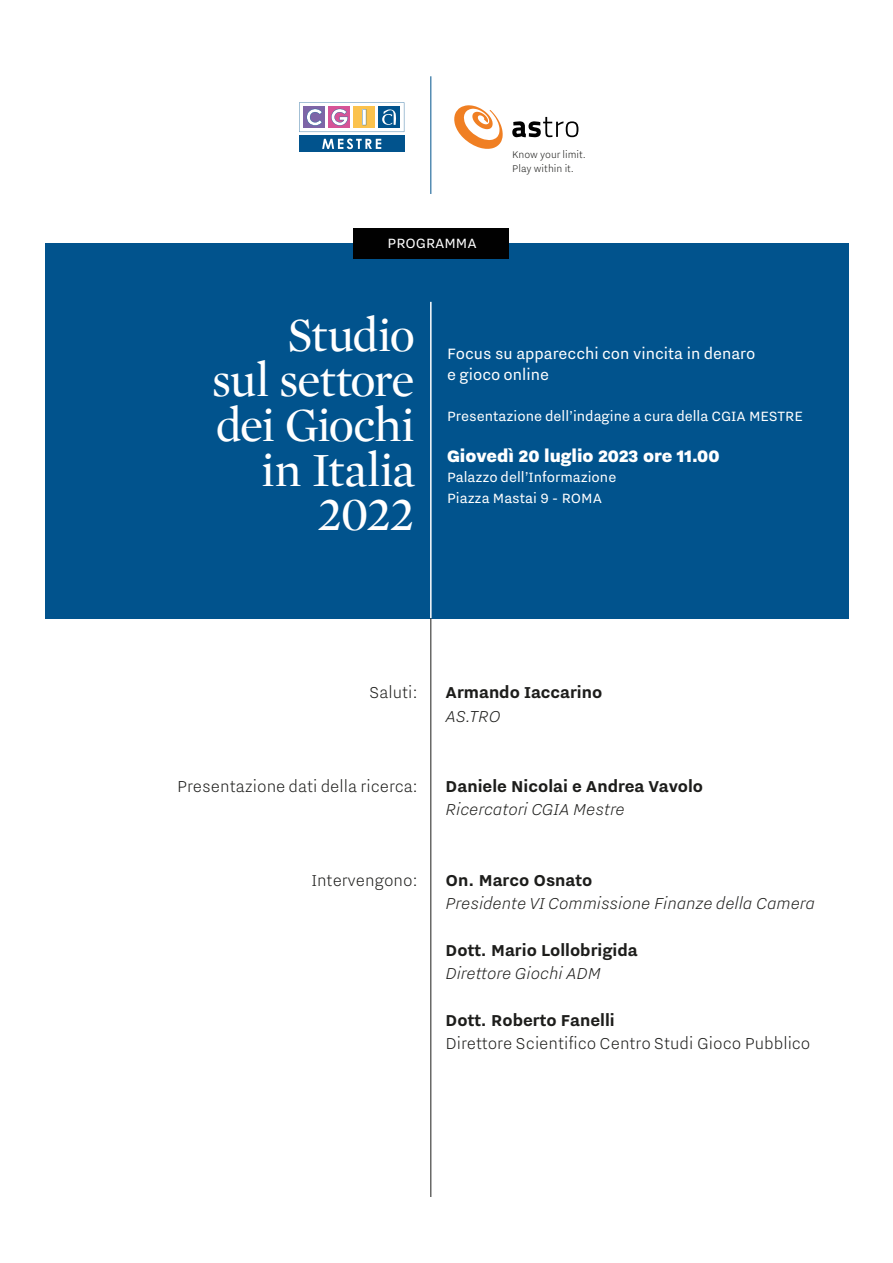
<style>
.page{position:relative;width:893px;height:1263px;background:#fff}
.page>*{position:absolute;margin:0;border:0;box-sizing:border-box;transform-origin:0 0}
.t1{font:48.6px/44.7px "Mercury Display";letter-spacing:-.025em;color:#fff;text-align:right}
.t2{font:900 20.4px "Nitti Grotesk";color:#fff}
.t3{font:700 19.5px "Nitti Grotesk";color:#1d1d1b}
.t4{font:300 19.5px "Nitti Grotesk";color:#1d1d1b}
.t5{font:italic 300 19.5px "Nitti Grotesk";color:#1d1d1b}
.t6{font:18.6px/20.4px "Nitti Grotesk";color:#fff}
.t7{font:16.65px/20.4px "Nitti Grotesk";color:#fff}
.t8{font:300 12px/14.4px "Nitti Grotesk";color:#1d1d1b}
</style>
<div class="page">
<div style="left:45px;top:243px;width:803px;height:375px;background:#01538d"></div>
<svg style="left:299px;top:102px;width:105px;height:30px"></svg>
<div style="left:299px;top:136px;width:105px;height:16px;background:#01538d"></div>
<svg style="left:322px;top:139px;width:59px;height:10px"></svg>
<svg style="left:512px;top:117px;width:66px;height:20px"></svg>
<svg style="left:454px;top:105px;width:49px;height:44px"></svg>
<hr style="left:430px;top:302px;width:2px;height:316px;background:#fff">
<hr style="left:430px;top:618px;width:1px;height:579px;background:#1d1d1b">
<div style="left:353px;top:228px;width:156px;height:31px;background:#010101"></div>
<p class="t7" style="left:387px;top:233px;width:91px">PROGRAMMA</p>
<p class="t8" style="left:512px;top:147px;width:75px">Know your limit.<br>Play within it.</p>
<h1 class="t1" style="left:212px;top:314px;width:204px">Studio<br>sul settore dei Giochi in Italia<br>2022</h1>
<p class="t6" style="left:447px;top:343px;width:310px">Focus su apparecchi con vincita in denaro e gioco online</p>
<p class="t7" style="left:447px;top:405px;width:357px">Presentazione dell’indagine a cura della CGIA MESTRE</p>
<p class="t2" style="left:447px;top:444px;width:274px">Giovedì 20 luglio 2023 ore 11.00</p>
<p class="t7" style="left:447px;top:467px;width:171px">Palazzo dell’Informazione<br>Piazza Mastai 9 - ROMA</p>
<p class="t4" style="left:369px;top:682px;width:50px">Saluti:</p>
<p class="t3" style="left:446px;top:682px;width:158px">Armando Iaccarino</p>
<p class="t5" style="left:446px;top:705px;width:56px">AS.TRO</p>
<p class="t4" style="left:177px;top:775px;width:242px">Presentazione dati della ricerca:</p>
<p class="t3" style="left:446px;top:775px;width:259px">Daniele Nicolai e Andrea Vavolo</p>
<p class="t5" style="left:446px;top:799px;width:181px">Ricercatori CGIA Mestre</p>
<p class="t4" style="left:311px;top:869px;width:108px">Intervengono:</p>
<p class="t3" style="left:446px;top:869px;width:148px">On. Marco Osnato</p>
<p class="t5" style="left:446px;top:892px;width:371px">Presidente VI Commissione Finanze della Camera</p>
<p class="t3" style="left:446px;top:939px;width:193px">Dott. Mario Lollobrigida</p>
<p class="t5" style="left:446px;top:962px;width:157px">Direttore Giochi ADM</p>
<p class="t3" style="left:446px;top:1009px;width:171px">Dott. Roberto Fanelli</p>
<p class="t4" style="left:446px;top:1033px;width:366px">Direttore Scientifico Centro Studi Gioco Pubblico</p>
</div>
